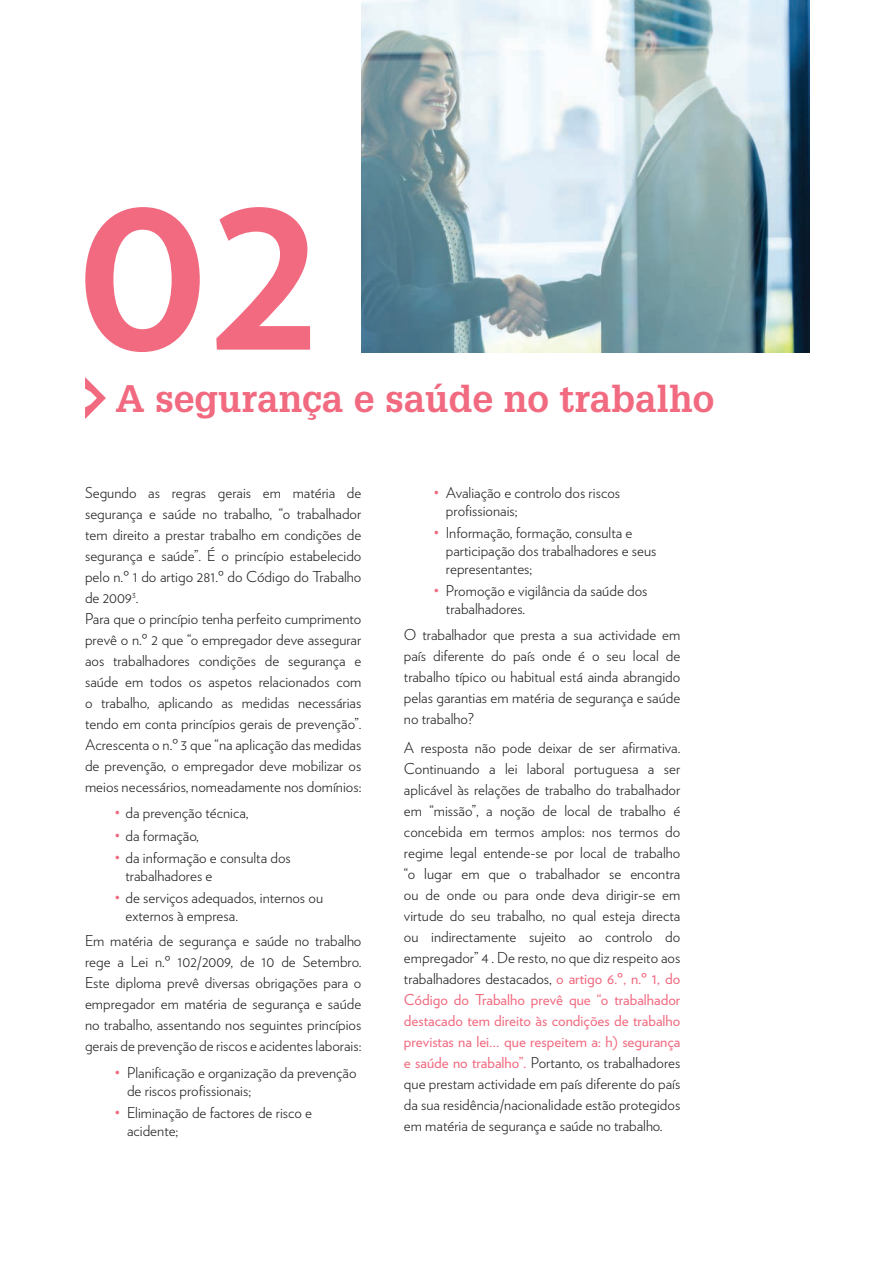
<style>
.page{position:relative;width:893px;height:1263px;background:#fff}
.page>*{position:absolute;margin:0;border:0;box-sizing:border-box;transform-origin:0 0}
.t1{font:700 240.3px "Verlag";color:#f16a80}
.t2{font:700 37.5px "Glypha";color:#f16a80}
.t3{font:300 15px/21px "Verlag";color:#231f20}
.s1{color:#f16a80}
.s2{font-weight:400;color:#f16a80}
</style>
<div class="page">
<img style="left:361px;top:0;width:448px;height:353px">
<svg style="left:85px;top:377px;width:21px;height:42px"></svg>
<p class="t1" style="left:75px;top:74px;width:248px">02</p>
<p class="t2" style="left:115px;top:375px;width:600px">A segurança e saúde no trabalho</p>
<p class="t3" style="left:85px;top:481px;width:278px;text-align:justify">Segundo as regras gerais em matéria de segurança e saúde no trabalho, “o trabalhador tem direito a prestar trabalho em condições de segurança e saúde”. É o princípio estabelecido pelo n.º 1 do artigo 281.º do Código do Trabalho de 2009<sup>3</sup>.</p>
<p class="t3" style="left:85px;top:607px;width:278px;text-align:justify">Para que o princípio tenha perfeito cumprimento prevê o n.º 2 que “o empregador deve assegurar aos trabalhadores condições de segurança e saúde em todos os aspetos relacionados com o trabalho, aplicando as medidas necessárias tendo em conta princípios gerais de prevenção”.<br>Acrescenta o n.º 3 que “na aplicação das medidas de prevenção, o empregador deve mobilizar os meios necessários, nomeadamente nos domínios:</p>
<p class="t3" style="left:115px;top:802px;width:135px"><span class="s1">•</span> da prevenção técnica,</p>
<p class="t3" style="left:115px;top:824px;width:86px"><span class="s1">•</span> da formação,</p>
<p class="t3" style="left:126px;top:848px;width:167px;line-height:18px;text-indent:-11px"><span class="s1">•</span> da informação e consulta dos trabalhadores e</p>
<p class="t3" style="left:126px;top:888px;width:199px;line-height:18px;text-indent:-11px"><span class="s1">•</span> de serviços adequados, internos ou externos à empresa.</p>
<p class="t3" style="left:85px;top:930px;width:278px;text-align:justify">Em matéria de segurança e saúde no trabalho rege a Lei n.º 102/2009, de 10 de Setembro.<br>Este diploma prevê diversas obrigações para o empregador em matéria de segurança e saúde no trabalho, assentando nos seguintes princípios gerais de prevenção de riscos e acidentes laborais:</p>
<p class="t3" style="left:127px;top:1063px;width:231px;line-height:18px;text-indent:-12px"><span class="s1">•</span> Planificação e organização da prevenção de riscos profissionais;</p>
<p class="t3" style="left:127px;top:1103px;width:187px;line-height:18px;text-indent:-12px"><span class="s1">•</span> Eliminação de factores de risco e acidente;</p>
<p class="t3" style="left:446px;top:483px;width:176px;line-height:18px;text-indent:-12px"><span class="s1">•</span> Avaliação e controlo dos riscos profissionais;</p>
<p class="t3" style="left:446px;top:523px;width:212px;line-height:18px;text-indent:-12px"><span class="s1">•</span> Informação, formação, consulta e participação dos trabalhadores e seus representantes;</p>
<p class="t3" style="left:446px;top:581px;width:203px;line-height:18px;text-indent:-12px"><span class="s1">•</span> Promoção e vigilância da saúde dos trabalhadores.</p>
<p class="t3" style="left:404px;top:623px;width:278px;text-align:justify">O trabalhador que presta a sua actividade em país diferente do país onde é o seu local de trabalho típico ou habitual está ainda abrangido pelas garantias em matéria de segurança e saúde no trabalho?</p>
<p class="t3" style="left:404px;top:736px;width:278px;text-align:justify">A resposta não pode deixar de ser afirmativa.<br>Continuando a lei laboral portuguesa a ser aplicável às relações de trabalho do trabalhador em “missão”, a noção de local de trabalho é concebida em termos amplos: nos termos do regime legal entende-se por local de trabalho “o lugar em que o trabalhador se encontra ou de onde ou para onde deva dirigir-se em virtude do seu trabalho, no qual esteja directa ou indirectamente sujeito ao controlo do empregador” 4 . De resto, no que diz respeito aos trabalhadores destacados, <span class="s2">o artigo 6.º, n.º 1, do Código do Trabalho prevê que “o trabalhador destacado tem direito às condições de trabalho previstas na lei… que respeitem a: h) segurança e saúde no trabalho”.</span> Portanto, os trabalhadores que prestam actividade em país diferente do país da sua residência/nacionalidade estão protegidos em matéria de segurança e saúde no trabalho.</p>
</div>
